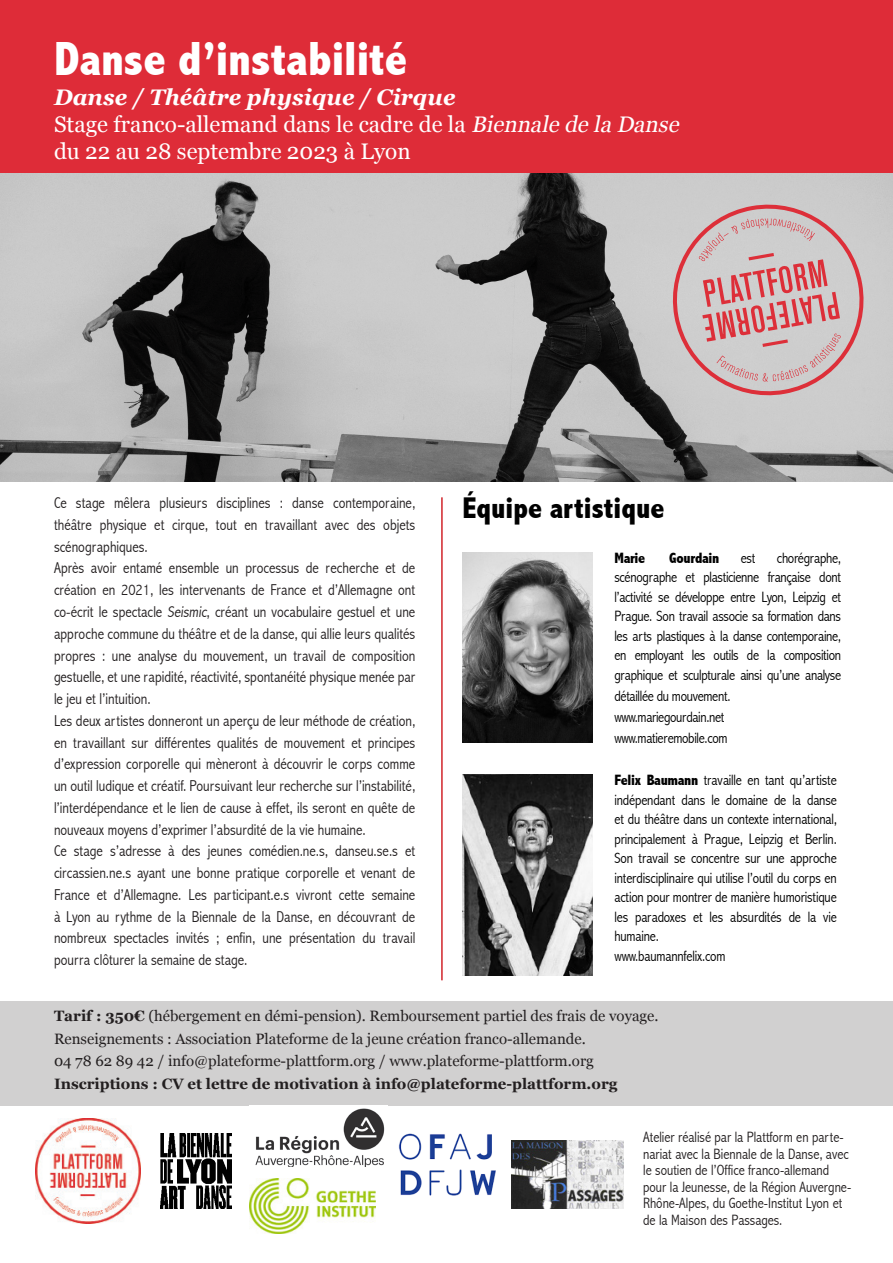
<style>
.page{position:relative;width:893px;height:1263px;background:#fff}
.page>*{position:absolute;margin:0;border:0;box-sizing:border-box;transform-origin:0 0}
.t1{font:800 condensed 48px "Abadi";color:#fff}
.t2{font:800 condensed 30px "Abadi";color:#000}
.t3{font:22.5px/27px "Georgia";color:#fff}
.t4{font:300 condensed 15.75px/21.8px "Abadi";color:#231f20;text-align:justify}
.t5{font:300 condensed 15px/19.5px "Abadi";letter-spacing:-.02em;color:#000;text-align:justify}
.t6{font:15px/22.5px "Georgia";color:#231f20}
.t7{font:300 condensed 15px/16.5px "Abadi";color:#231f20}
.t8{font:800 condensed 15px "Abadi";letter-spacing:-.02em;color:#000}
.s1{font-weight:700;font-style:italic}
.s2{font-style:italic}
.s3{font-weight:800}
.s4{font-weight:700}
</style>
<div class="page">
<div style="left:0;top:1001px;width:893px;height:105px;background:#d1d0d0"></div>
<div style="left:0;top:0;width:893px;height:205px;background:#de2c38"></div>
<hr style="left:441px;top:497px;width:2px;height:483px;background:#d1232a">
<img style="left:0;top:173px;width:893px;height:309px">
<svg style="left:665px;top:197px;width:206px;height:206px;background:#cfb6b7"></svg>
<img style="left:462px;top:552px;width:131px;height:191px">
<img style="left:398px;top:1133px;width:98px;height:63px">
<img style="left:255px;top:1108px;width:130px;height:58px">
<img style="left:36px;top:1118px;width:105px;height:105px">
<img style="left:160px;top:1133px;width:71px;height:76px">
<img style="left:462px;top:775px;width:131px;height:200px">
<img style="left:250px;top:1178px;width:125px;height:55px">
<img style="left:511px;top:1140px;width:113px;height:69px">
<p class="t1" style="left:54px;top:31px;width:355px">Danse d’instabilité</p>
<p class="t3" style="left:54px;top:83px;width:632px"><span class="s1">Danse / Théâtre physique / Cirque<br></span>Stage franco-allemand dans le cadre de la <span class="s2">Biennaledela Danse</span></p>
<p class="t3" style="left:54px;top:137px;width:358px">du 22 au 28 septembre 2023 à Lyon</p>
<p class="t4" style="left:54px;top:492px;width:363px">Ce stage mêlera plusieurs disciplines : danse contemporaine, théâtre physique et cirque, tout en travaillant avec des objets scénographiques.</p>
<p class="t4" style="left:54px;top:557px;width:363px">Après avoir entamé ensemble un processus de recherche et de création en 2021, les intervenants de France et d’Allemagne ont co-écrit le spectacle Seismic, créant un vocabulaire gestuel et une approche commune du théâtre et de la danse, qui allie leurs qualités propres : une analyse du mouvement, un travail de composition gestuelle, et une rapidité, réactivité, spontanéité physique menée par le jeu et l’intuition.</p>
<p class="t4" style="left:54px;top:710px;width:363px">Les deux artistes donneront un aperçu de leur méthode de création, en travaillant sur différentes qualités de mouvement et principes d’expression corporelle qui mèneront à découvrir le corps comme un outil ludique et créatif. Poursuivant leur recherche sur l’instabilité, l’interdépendance et le lien de cause à effet, ils seront en quête de nouveaux moyens d’exprimer l’absurdité de la vie humaine.</p>
<p class="t4" style="left:54px;top:840px;width:363px">Ce stage s’adresse à des jeunes comédien.ne.s, danseu.se.s et circassien.ne.s ayant une bonne pratique corporelle et venant de France et d’Allemagne. Les participant.e.s vivront cette semaine à Lyon au rythme de la Biennale de la Danse, en découvrant de nombreux spectacles invités ; enfin, une présentation du travail pourra clôturer la semaine de stage.</p>
<p class="t2" style="left:462px;top:491px;width:204px">Équipe artistique</p>
<p class="t8" style="left:614px;top:549px;width:32px">Marie</p>
<p class="t8" style="left:669px;top:549px;width:52px">Gourdain</p>
<p class="t5" style="left:741px;top:548px;width:16px">est</p>
<p class="t5" style="left:614px;top:548px;width:228px;text-indent:162px">chorégraphe, scénographe et plasticienne française dont l’activité se développe entre Lyon, Leipzig et Prague. Son travail associe sa formation dans les arts plastiques à la danse contemporaine, en employant les outils de la composition graphique et sculpturale ainsi qu’une analyse</p>
<p class="t5" style="left:614px;top:686px;width:118px">détaillée du mouvement.</p>
<p class="t5" style="left:614px;top:707px;width:112px">www.mariegourdain.net</p>
<p class="t5" style="left:614px;top:728px;width:115px">www.matieremobile.com</p>
<p class="t5" style="left:614px;top:771px;width:224px"><span class="s3">Felix Baumann</span> travaille en tant qu’artiste indépendant dans le domaine de la danse et du théâtre dans un contexte international, principalement à Prague, Leipzig et Berlin.<br>Son travail se concentre sur une approche interdisciplinaire qui utilise l’outil du corps en action pour montrer de manière humoristique les paradoxes et les absurdités de la vie humaine.</p>
<p class="t5" style="left:614px;top:946px;width:113px">www.baumannfelix.com</p>
<p class="t6" style="left:54px;top:1004px;width:606px"><span class="s4">Tarif : 350€</span> (hébergement en démi-pension). Remboursement partiel des frais de voyage.</p>
<p class="t6" style="left:54px;top:1026px;width:565px">Renseignements : Association Plateforme de la jeune création franco-allemande.<br>04 78 62 89 42 / info@plateforme-plattform.org / www.plateforme-plattform.org<br><span class="s4">Inscriptions : CV et lettre de motivation à info@plateforme-plattform.org</span></p>
<p class="t7" style="left:643px;top:1129px;width:210px">Atelier réalisé par la Plattform en parte&shy;nariat avec la Biennale de la Danse, avec le soutien de l’Office franco-allemand pour la Jeunesse, de la Région Auvergne-Rhône-Alpes, du Goethe-Institut Lyon et de la Maison des Passages.</p>
</div>
